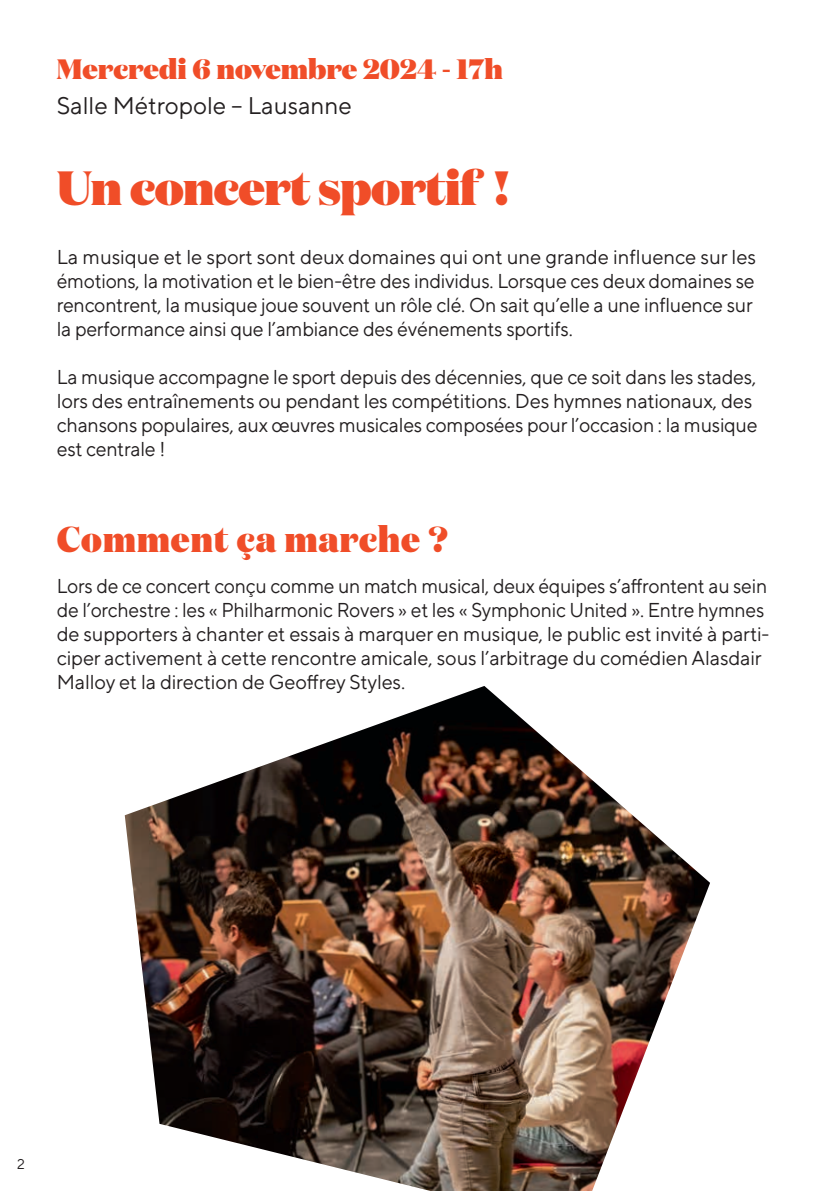
<style>
.page{position:relative;width:840px;height:1191px;background:#fff}
.page>*{position:absolute;margin:0;border:0;box-sizing:border-box;transform-origin:0 0}
.t1{font:900 48px "Domaine Display";letter-spacing:-.02em;color:#f04d28}
.t2{font:900 36px "Domaine Display";letter-spacing:.02em;color:#f04d28;scale:.95 1}
.t3{font:900 28px "Domaine Display";color:#f04d28}
.t4{font:24px "TT Norms Pro Var Roman";color:#231f20}
.t5{font:20px/24px "TT Norms Pro Var Roman";letter-spacing:-.01em;color:#231f20}
.t6{font:20px/24px "TT Norms Pro Var Roman";letter-spacing:-.01em;color:#231f20;scale:.96 1}
.t7{font:14px "TT Norms Pro Var Roman";color:#231f20}
</style>
<div class="page">
<img style="left:125px;top:686px;width:584px;height:505px">
<h3 class="t3" style="left:57px;top:50px;width:447px">Mercredi 6 novembre 2024 - 17h</h3>
<p class="t4" style="left:57px;top:88px;width:296px">Salle Métropole – Lausanne</p>
<h1 class="t1" style="left:57px;top:155px;width:454px">Un concert sportif !</h1>
<p class="t5" style="left:57px;top:243px;width:700px">La musique et le sport sont deux domaines qui ont une grande influence sur les émotions, la motivation et le bien-être des individus. Lorsque ces deux domaines se rencontrent, la musique joue souvent un rôle clé. On sait qu’elle a une influence sur la performance ainsi que l’ambiance des événements sportifs.</p>
<p class="t5" style="left:57px;top:363px;width:702px">La musique accompagne le sport depuis des décennies, que ce soit dans les stades, lors des entraînements ou pendant les compétitions. Des hymnes nationaux, des chansons populaires, aux œuvres musicales composées pour l’occasion : la musique est centrale !</p>
<h2 class="t2" style="left:57px;top:515px;width:413px">Comment ça marche ?</h2>
<p class="t6" style="left:57px;top:572px;width:743px">Lors de ce concert conçu comme un match musical, deux équipes s’affrontent au sein de l’orchestre : les « Philharmonic Rovers » et les « Symphonic United ». Entre hymnes de supporters à chanter et essais à marquer en musique, le public est invité à parti&shy;ciper activement à cette rencontre amicale, sous l’arbitrage du comédien Alasdair Malloy et la direction de Geoffrey Styles.</p>
<p class="t7" style="left:17px;top:1153px;width:9px">2</p>
</div>
